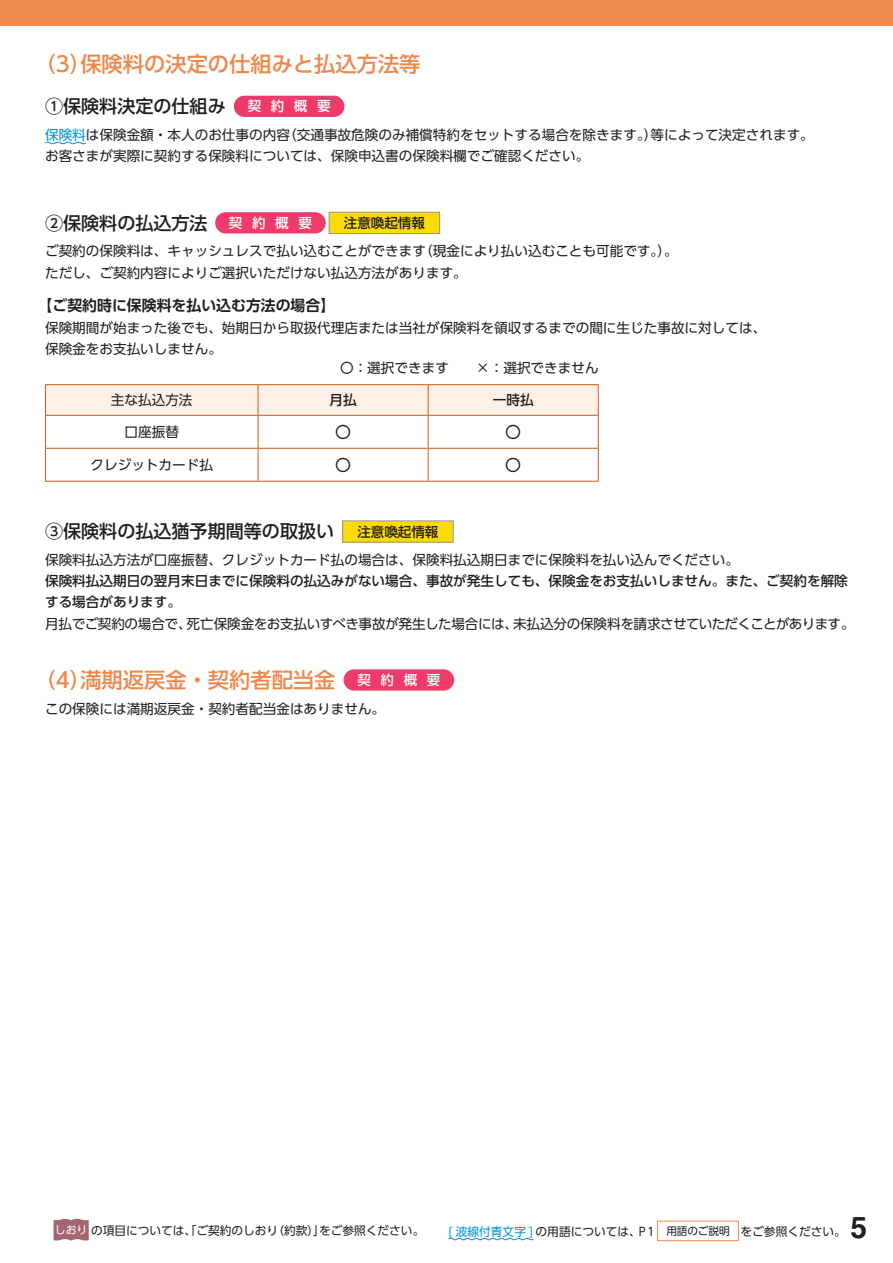
<style>
.page{position:relative;width:893px;height:1263px;background:#fff}
.page>*{position:absolute;margin:0;border:0;box-sizing:border-box;transform-origin:0 0}
.t1{font:700 30px "Helvetica LT Std";color:#231f20}
.t2{font:500 21.3px "UD Shin Go Pro";color:#ef884d}
.t3{font:500 18px "UD Shin Go Pro";color:#231f20}
.t4{font:15.9px "UD Shin Go Pro";color:#231f20}
.t5{font:700 14.85px "UD Shin Go Pro De";color:#231f20}
.t6{font:13.65px/21.3px "UD Shin Go Pro";color:#231f20}
.t7{font:500 13.65px/21.3px "UD Shin Go Pro";color:#231f20}
.t8{font:13.65px "UD Shin Go Pro";letter-spacing:-.03em;color:#231f20}
.t9{font:500 13.5px "UD Shin Go Pro";letter-spacing:.715em;color:#fff}
.t10{font:500 13.5px "UD Shin Go Pro";color:#231f20}
.t11{font:11.7px "UD Shin Go Pro";color:#231f20}
.s1{color:#0095d9}
.s2{font-size:10.95px;color:#fff}
.s3{font-size:10.65px}
</style>
<div class="page">
<div style="left:0;top:0;width:893px;height:26px;background:#ef884d"></div>
<svg style="left:54px;top:1218px;width:35px;height:23px"></svg>
<svg style="left:448px;top:1237px;width:86px;height:4px"></svg>
<div style="left:657px;top:1221px;width:82px;height:20px;border:1px solid #ef884d"></div>
<div style="left:215px;top:212px;width:111px;height:21px;background:#ef3b6b;border-radius:11px"></div>
<div style="left:329px;top:212px;width:111px;height:21px;background:#ffdc01"></div>
<div style="left:329px;top:212px;width:111px;height:22px;border:1px solid #939598"></div>
<svg style="left:44px;top:141px;width:42px;height:4px"></svg>
<div style="left:234px;top:96px;width:110px;height:21px;background:#ef3b6b;border-radius:11px"></div>
<div style="left:344px;top:669px;width:110px;height:22px;background:#ef3b6b;border-radius:11px"></div>
<svg style="left:46px;top:385px;width:552px;height:30px;background:#fceee4"></svg>
<hr style="left:45px;top:384px;width:213px;height:1px;background:#c85b18">
<hr style="left:45px;top:385px;width:1px;height:30px;background:#c85b18">
<hr style="left:258px;top:384px;width:170px;height:1px;background:#c85b18">
<hr style="left:258px;top:385px;width:1px;height:30px;background:#c85b18">
<hr style="left:428px;top:384px;width:171px;height:1px;background:#c85b18">
<hr style="left:428px;top:385px;width:1px;height:30px;background:#c85b18">
<hr style="left:598px;top:385px;width:1px;height:30px;background:#c85b18">
<hr style="left:45px;top:415px;width:213px;height:1px;background:#c85b18">
<hr style="left:45px;top:416px;width:1px;height:32px;background:#c85b18">
<hr style="left:258px;top:415px;width:170px;height:1px;background:#c85b18">
<hr style="left:258px;top:416px;width:1px;height:32px;background:#c85b18">
<hr style="left:428px;top:415px;width:171px;height:1px;background:#c85b18">
<hr style="left:428px;top:416px;width:1px;height:32px;background:#c85b18">
<hr style="left:598px;top:416px;width:1px;height:32px;background:#c85b18">
<hr style="left:45px;top:448px;width:213px;height:1px;background:#c85b18">
<hr style="left:45px;top:449px;width:1px;height:32px;background:#c85b18">
<hr style="left:258px;top:448px;width:170px;height:1px;background:#c85b18">
<hr style="left:258px;top:449px;width:1px;height:32px;background:#c85b18">
<hr style="left:428px;top:448px;width:171px;height:1px;background:#c85b18">
<hr style="left:428px;top:449px;width:1px;height:32px;background:#c85b18">
<hr style="left:598px;top:449px;width:1px;height:32px;background:#c85b18">
<hr style="left:45px;top:481px;width:213px;height:1px;background:#c85b18">
<hr style="left:258px;top:481px;width:170px;height:1px;background:#c85b18">
<hr style="left:428px;top:481px;width:171px;height:1px;background:#c85b18">
<div style="left:343px;top:521px;width:110px;height:21px;background:#ffdc01"></div>
<div style="left:342px;top:520px;width:112px;height:22px;border:1px solid #939598"></div>
<h2 class="t2" style="left:34px;top:46px;width:388px">（3）保険料の決定の仕組みと払込方法等</h2>
<h3 class="t3" style="left:45px;top:92px;width:182px">①保険料決定の仕組み</h3>
<p class="t6" style="left:45px;top:123px;width:770px"><span class="s1">保険料</span>は保険金額・本人のお仕事の内容（交通事故危険のみ補償特約をセットする場合を除きます。）等によって決定されます。お客さまが実際に契約する保険料については、保険申込書の保険料欄でご確認ください。</p>
<p class="t9" style="left:248px;top:95px;width:84px">契約概要</p>
<h3 class="t3" style="left:45px;top:209px;width:164px">②保険料の払込方法</h3>
<p class="t6" style="left:45px;top:240px;width:634px">ご契約の保険料は、キャッシュレスで払い込むことができます（現金により払い込むことも可能です。）。ただし、ご契約内容によりご選択いただけない払込方法があります。</p>
<p class="t5" style="left:38px;top:293px;width:299px">【ご契約時に保険料を払い込む方法の場合】</p>
<p class="t6" style="left:45px;top:317px;width:723px">保険期間が始まった後でも、始期日から取扱代理店または当社が保険料を領収するまでの間に生じた事故に対しては、保険金をお支払いしません。</p>
<p class="t9" style="left:229px;top:212px;width:84px">契約概要</p>
<p class="t10" style="left:344px;top:212px;width:82px">注意喚起情報</p>
<p class="t6" style="left:340px;top:357px;width:260px">〇：選択できます　　×：選択できません</p>
<p class="t6" style="left:111px;top:389px;width:83px">主な払込方法</p>
<p class="t7" style="left:329px;top:389px;width:29px">月払</p>
<p class="t7" style="left:493px;top:389px;width:42px">一時払</p>
<p class="t6" style="left:125px;top:421px;width:56px">口座振替</p>
<p class="t4" style="left:335px;top:419px;width:17px">〇</p>
<p class="t4" style="left:505px;top:419px;width:17px">〇</p>
<p class="t6" style="left:91px;top:454px;width:124px">クレジットカード払</p>
<p class="t4" style="left:335px;top:452px;width:17px">〇</p>
<p class="t4" style="left:505px;top:452px;width:17px">〇</p>
<h3 class="t3" style="left:45px;top:517px;width:291px">③保険料の払込猶予期間等の取扱い</h3>
<p class="t6" style="left:45px;top:548px;width:695px">保険料払込方法が口座振替、クレジットカード払の場合は、保険料払込期日までに保険料を払い込んでください。</p>
<p class="t7" style="left:45px;top:570px;width:804px">保険料払込期日の翌月末日までに保険料の払込みがない場合、事故が発生しても、保険金をお支払いしません。また、ご契約を解除する場合があります。</p>
<p class="t8" style="left:45px;top:612px;width:811px">月払でご契約の場合で、死亡保険金をお支払いすべき事故が発生した場合には、未払込分の保険料を請求させていただくことがあります。</p>
<p class="t10" style="left:357px;top:521px;width:82px">注意喚起情報</p>
<h2 class="t2" style="left:34px;top:663px;width:303px">（4）満期返戻金・契約者配当金</h2>
<p class="t6" style="left:45px;top:697px;width:342px">この保険には満期返戻金・契約者配当金はありません。</p>
<p class="t9" style="left:357px;top:669px;width:84px">契約概要</p>
<p class="t11" style="left:670px;top:1222px;width:177px">　　　　　　をご参照ください。</p>
<h1 class="t1" style="left:850px;top:1209px;width:18px">5</h1>
<p class="t11" style="left:55px;top:1221px;width:371px"><span class="s2">しおり</span>の項目については、「ご契約のしおり（約款）」をご参照ください。</p>
<p class="t11" style="left:449px;top:1222px;width:283px"><span class="s1">[ 波線付青文字 ]</span> の用語については、P1　<span class="s3">用語のご説明</span></p>
</div>
